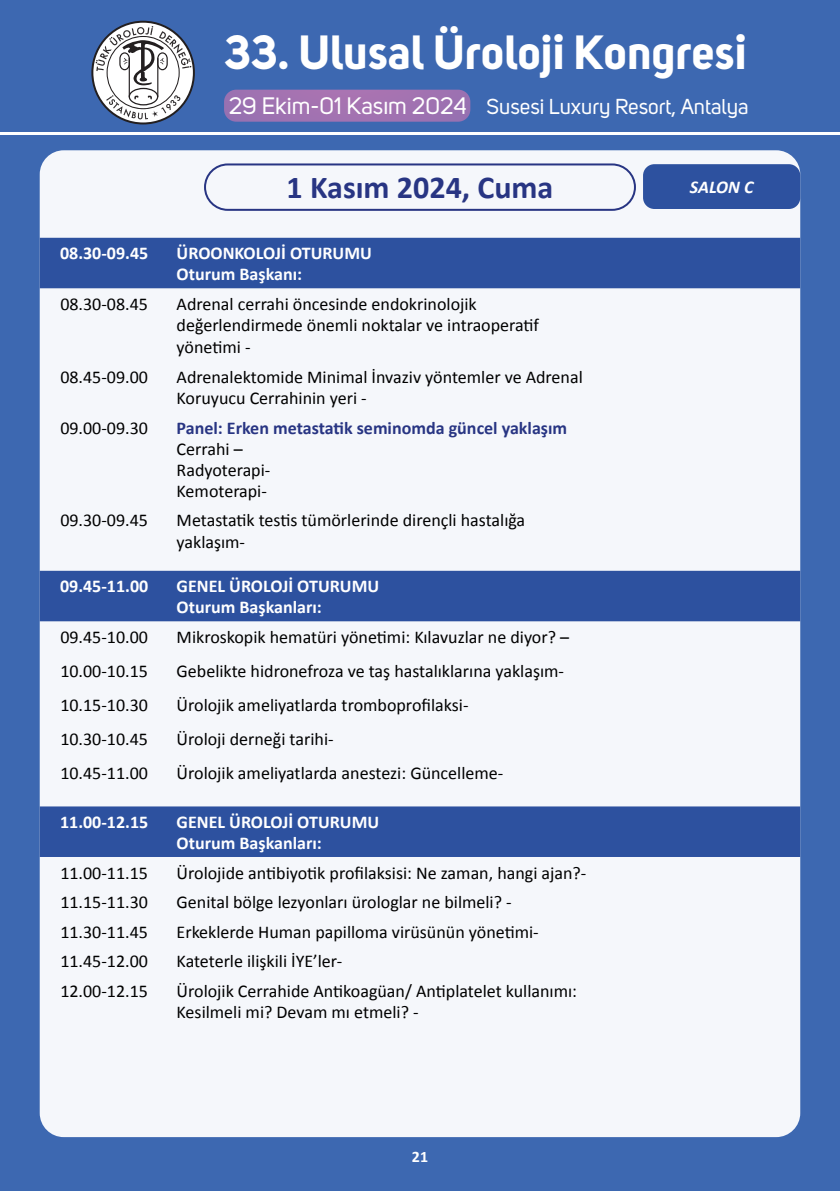
<style>
.page{position:relative;width:840px;height:1191px;background:#fff}
.page>*{position:absolute;margin:0;border:0;box-sizing:border-box;transform-origin:0 0}
.t1{font:700 47.4px "Uni Sans";color:#fff}
.t2{font:700 32px "Calibri";color:#283583}
.t3{font:21.4px "Uni Sans";color:#fff}
.t4{font:18px/21.6px "Calibri";color:#000}
.t5{font:700 18px/21px "Calibri";color:#fff}
.t6{font:700 18px "Calibri";color:#283583}
.t7{font:italic 700 18px "Calibri";letter-spacing:-.005em;color:#fff}
.t8{font:700 16px "Calibri";color:#fff}
.s1{font-size:23.6px}
</style>
<div class="page">
<div style="left:0;top:0;width:839px;height:1191px;background:#3d68b1"></div>
<hr style="left:0;top:133px;width:839px;height:2px;background:#fff">
<svg style="left:91px;top:21px;width:104px;height:103px"></svg>
<svg style="left:224px;top:90px;width:246px;height:32px;background:#9e71b1"></svg>
<div style="left:40px;top:150px;width:759px;height:987px;background:#f5f7fb;border-radius:24px"></div>
<div style="left:204px;top:163px;width:431px;height:48px;border:2px solid #283583;border-radius:23px"></div>
<svg style="left:40px;top:238px;width:759px;height:619px"></svg>
<div style="left:642px;top:164px;width:157px;height:45px;background:#2d519f;border-radius:11px"></div>
<h1 class="t1" style="left:224px;top:23px;width:523px">33. Ulusal Üroloji Kongresi</h1>
<p class="t3" style="left:229px;top:94px;width:521px"><span class="s1">29 Ekim-01 Kasım 2024</span> Susesi Luxury Resort, Antalya</p>
<h2 class="t2" style="left:286px;top:167px;width:268px">1 Kasım 2024, Cuma</h2>
<p class="t5" style="left:60px;top:243px;width:90px">08.30-09.45</p>
<p class="t5" style="left:176px;top:243px;width:197px">ÜROONKOLOJİ OTURUMU<br>Oturum Başkanı:</p>
<p class="t4" style="left:60px;top:293px;width:89px">08.30-08.45</p>
<p class="t4" style="left:176px;top:293px;width:364px">Adrenal cerrahi öncesinde endokrinolojik değerlendirmede önemli noktalar ve intraoperatif yönetimi -</p>
<p class="t4" style="left:60px;top:366px;width:89px">08.45-09.00</p>
<p class="t4" style="left:176px;top:366px;width:407px">Adrenalektomide Minimal İnvaziv yöntemler ve Adrenal<br>Koruyucu Cerrahinin yeri -</p>
<p class="t4" style="left:60px;top:417px;width:89px">09.00-09.30</p>
<p class="t6" style="left:176px;top:416px;width:392px">Panel: Erken metastatik seminomda güncel yaklaşım</p>
<p class="t4" style="left:176px;top:438px;width:95px;line-height:21px">Cerrahi –<br>Radyoterapi-<br>Kemoterapi-</p>
<p class="t4" style="left:60px;top:509px;width:89px">09.30-09.45</p>
<p class="t4" style="left:176px;top:509px;width:350px">Metastatik testis tümörlerinde dirençli hastalığa yaklaşım-</p>
<p class="t5" style="left:60px;top:576px;width:90px">09.45-11.00</p>
<p class="t5" style="left:176px;top:576px;width:204px">GENEL ÜROLOJİ OTURUMU<br>Oturum Başkanları:</p>
<p class="t4" style="left:60px;top:626px;width:89px">09.45-10.00</p>
<p class="t4" style="left:176px;top:626px;width:394px">Mikroskopik hematüri yönetimi: Kılavuzlar ne diyor? –</p>
<p class="t4" style="left:60px;top:660px;width:89px">10.00-10.15</p>
<p class="t4" style="left:176px;top:660px;width:389px">Gebelikte hidronefroza ve taş hastalıklarına yaklaşım-</p>
<p class="t4" style="left:60px;top:694px;width:89px">10.15-10.30</p>
<p class="t4" style="left:176px;top:694px;width:293px">Ürolojik ameliyatlarda tromboprofilaksi-</p>
<p class="t4" style="left:60px;top:728px;width:89px">10.30-10.45</p>
<p class="t4" style="left:176px;top:728px;width:158px">Üroloji derneği tarihi-</p>
<p class="t4" style="left:60px;top:762px;width:89px">10.45-11.00</p>
<p class="t4" style="left:176px;top:762px;width:328px">Ürolojik ameliyatlarda anestezi: Güncelleme-</p>
<p class="t5" style="left:60px;top:811px;width:90px">11.00-12.15</p>
<p class="t5" style="left:176px;top:811px;width:204px">GENEL ÜROLOJİ OTURUMU<br>Oturum Başkanları:</p>
<p class="t4" style="left:60px;top:862px;width:89px">11.00-11.15</p>
<p class="t4" style="left:176px;top:862px;width:411px">Ürolojide antibiyotik profilaksisi: Ne zaman, hangi ajan?-</p>
<p class="t4" style="left:60px;top:891px;width:89px">11.15-11.30</p>
<p class="t4" style="left:176px;top:891px;width:336px">Genital bölge lezyonları ürologlar ne bilmeli? -</p>
<p class="t4" style="left:60px;top:921px;width:89px">11.30-11.45</p>
<p class="t4" style="left:176px;top:921px;width:363px">Erkeklerde Human papilloma virüsünün yönetimi-</p>
<p class="t4" style="left:60px;top:950px;width:89px">11.45-12.00</p>
<p class="t4" style="left:176px;top:950px;width:167px">Kateterle ilişkili İYE’ler-</p>
<p class="t4" style="left:60px;top:980px;width:89px">12.00-12.15</p>
<p class="t4" style="left:176px;top:980px;width:402px;line-height:21px">Ürolojik Cerrahide Antikoagüan/ Antiplatelet kullanımı:<br>Kesilmeli mi? Devam mı etmeli? -</p>
<p class="t8" style="left:411px;top:1146px;width:18px">21</p>
<p class="t7" style="left:689px;top:175px;width:65px">SALON C</p>
</div>
